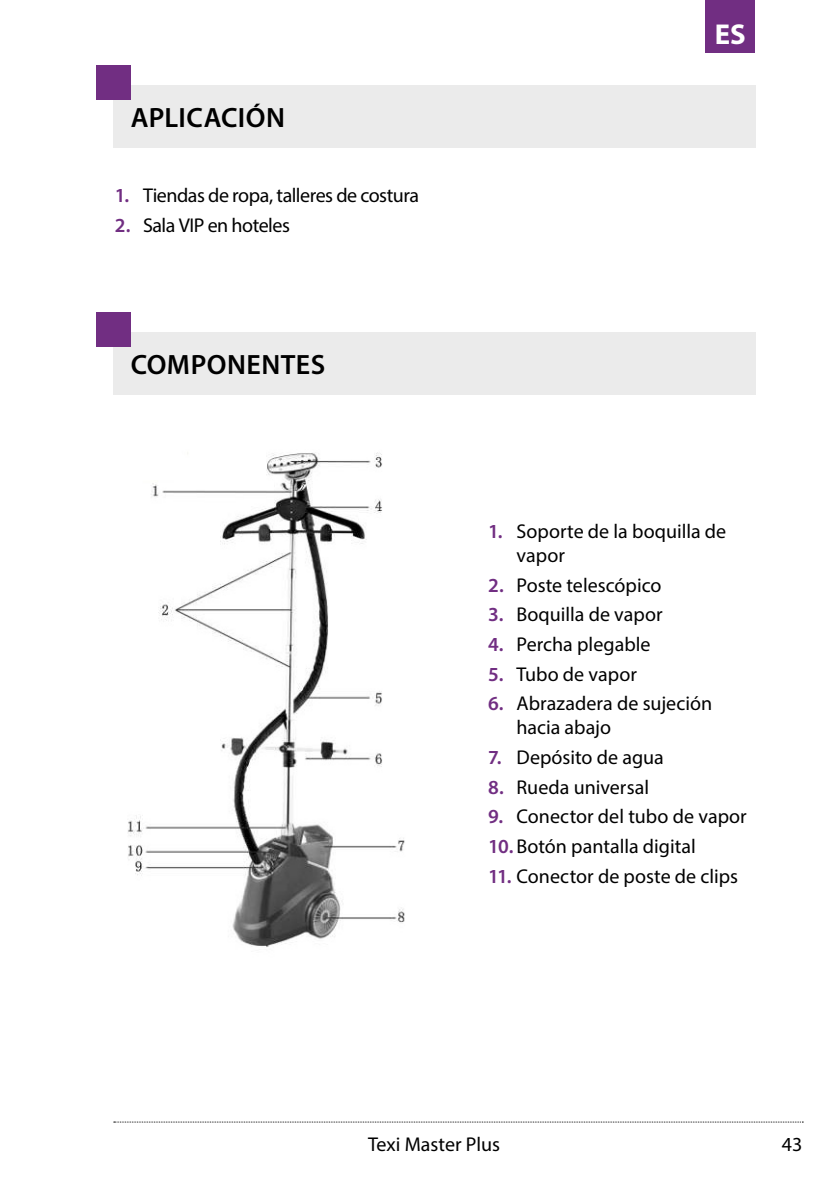
<style>
.page{position:relative;width:840px;height:1191px;background:#fff}
.page>*{position:absolute;margin:0;border:0;box-sizing:border-box;transform-origin:0 0}
.t1{font:700 28.8px "Myriad Pro";color:#fff}
.t2{font:600 28px "Myriad Pro";letter-spacing:.015em;color:#000}
.t3{font:20px/24px "Myriad Pro";color:#000}
.t4{font:20px "Myriad Pro";letter-spacing:-.025em;color:#000}
.s1{font-weight:600;color:#712e82}
</style>
<div class="page">
<div style="left:705px;top:0;width:49px;height:53px;background:#712e82"></div>
<div style="left:113px;top:85px;width:642px;height:62px;background:#ebebeb"></div>
<div style="left:96px;top:65px;width:34px;height:34px;background:#712e82"></div>
<div style="left:113px;top:332px;width:642px;height:63px;background:#ebebeb"></div>
<div style="left:96px;top:312px;width:34px;height:34px;background:#712e82"></div>
<img style="left:128px;top:452px;width:277px;height:495px">
<svg style="left:114px;top:1121px;width:687px;height:1px"></svg>
<h2 class="t2" style="left:131px;top:99px;width:155px">APLICACIÓN</h2>
<p class="t4" style="left:115px;top:183px;width:306px"><span class="s1">1.</span> Tiendas de ropa, talleres de costura</p>
<p class="t4" style="left:115px;top:213px;width:177px"><span class="s1">2.</span> Sala VIP en hoteles</p>
<h2 class="t2" style="left:131px;top:347px;width:196px">COMPONENTES</h2>
<h1 class="t1" style="left:714px;top:15px;width:32px">ES</h1>
<p class="t3" style="left:516px;top:519px;width:211px;text-indent:-28px"><span class="s1">1.</span> Soporte de la boquilla de vapor</p>
<p class="t3" style="left:488px;top:572px;width:175px"><span class="s1">2.</span> Poste telescópico</p>
<p class="t3" style="left:488px;top:602px;width:176px"><span class="s1">3.</span> Boquilla de vapor</p>
<p class="t3" style="left:488px;top:632px;width:164px"><span class="s1">4.</span> Percha plegable</p>
<p class="t3" style="left:488px;top:661px;width:150px"><span class="s1">5.</span> Tubo de vapor</p>
<p class="t3" style="left:516px;top:691px;width:197px;text-indent:-28px"><span class="s1">6.</span> Abrazadera de sujeción hacia abajo</p>
<p class="t3" style="left:488px;top:745px;width:177px"><span class="s1">7.</span> Depósito de agua</p>
<p class="t3" style="left:488px;top:774px;width:162px"><span class="s1">8.</span> Rueda universal</p>
<p class="t3" style="left:488px;top:804px;width:260px"><span class="s1">9.</span> Conector del tubo de vapor</p>
<p class="t3" style="left:488px;top:834px;width:209px"><span class="s1">10.</span> Botón pantalla digital</p>
<p class="t3" style="left:488px;top:863px;width:251px"><span class="s1">11.</span> Conector de poste de clips</p>
<p class="t3" style="left:368px;top:1132px;width:133px">Texi Master Plus</p>
<p class="t3" style="left:781px;top:1132px;width:22px">43</p>
</div>
